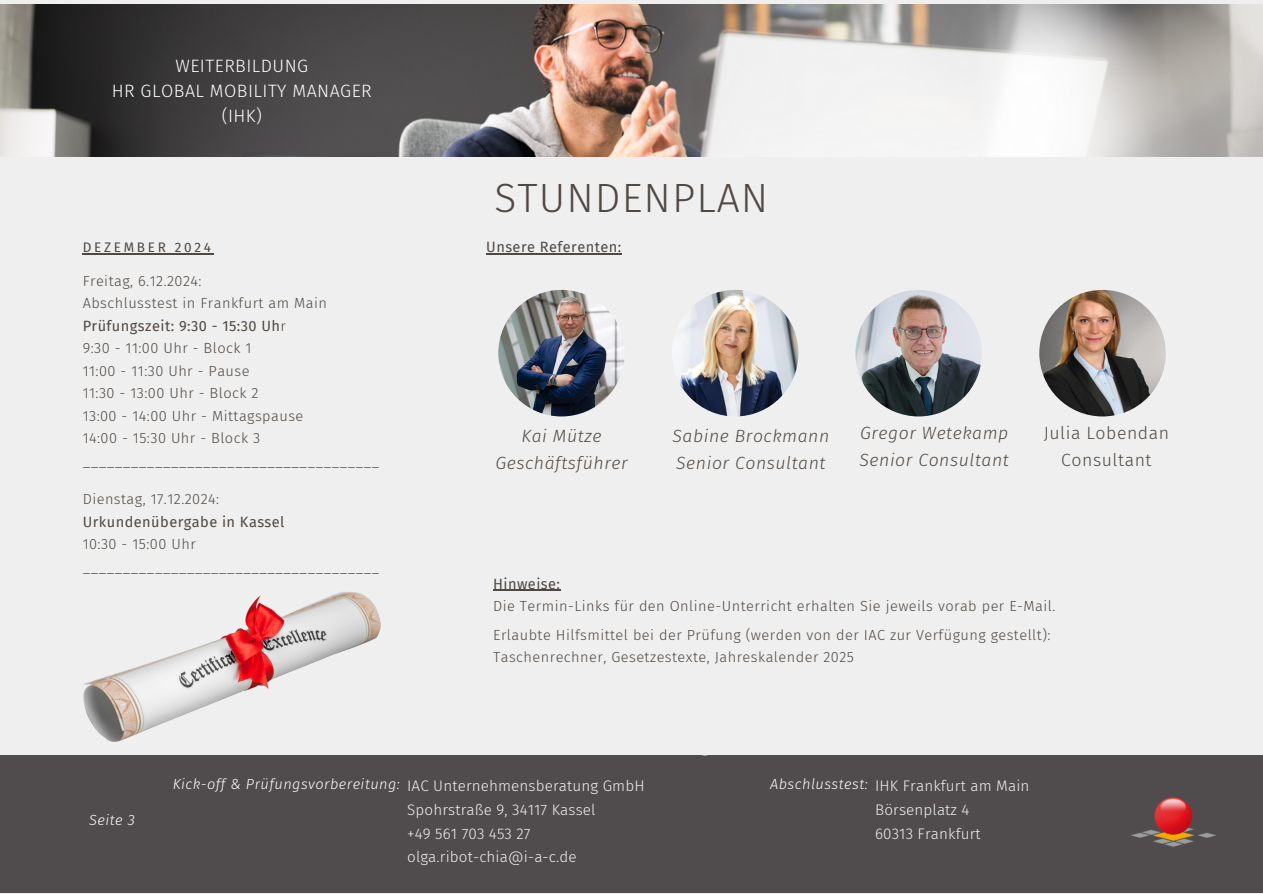
<style>
.page{position:relative;width:1263px;height:894px;background:#fff}
.page>*{position:absolute;margin:0;border:0;box-sizing:border-box;transform-origin:0 0}
.t1{font:300 40.8px "Fira Sans";letter-spacing:.025em;color:#504842}
.t2{font:300 17.85px/24.8px "Fira Sans";letter-spacing:.025em;color:#fff;text-align:center}
.t3{font:italic 300 17.7px/27.3px "Fira Sans";letter-spacing:.03em;color:#504842}
.t4{font:300 17.7px/27.3px "Fira Sans";letter-spacing:.03em;color:#504842;text-align:center}
.t5{font:300 15.3px/23.7px "Fira Sans";letter-spacing:.01em;color:#efefef}
.t6{font:300 14.55px/22.5px "Fira Sans";letter-spacing:.03em;color:#504842}
.t7{font:italic 300 14.55px "Fira Sans";letter-spacing:.03em;color:#fff}
.t8{font:14.55px "Fira Sans";letter-spacing:.03em;color:#504842}
.t9{font:13.5px "Fira Sans";letter-spacing:.2em;color:#504842}
.s1{font-weight:400}
</style>
<div class="page">
<div style="left:0;top:0;width:1263px;height:893px;background:#efefef"></div>
<div style="left:0;top:755px;width:1263px;height:137px;background:#504c4d"></div>
<img style="left:0;top:5px;width:1263px;height:151px">
<img style="left:1131px;top:797px;width:85px;height:50px">
<hr style="left:83px;top:253px;width:131px;height:1px;background:#504842">
<img style="left:83px;top:592px;width:298px;height:149px">
<img style="left:498px;top:290px;width:127px;height:126px;border-radius:50%">
<img style="left:855px;top:290px;width:127px;height:126px;border-radius:50%">
<img style="left:672px;top:290px;width:126px;height:126px;border-radius:50%">
<img style="left:1039px;top:290px;width:127px;height:126px;border-radius:50%">
<hr style="left:486px;top:253px;width:136px;height:1px;background:#504842">
<hr style="left:493px;top:589px;width:68px;height:2px;background:#504842">
<p class="t2" style="left:112px;top:54px;width:261px">WEITERBILDUNG<br>HR GLOBAL MOBILITY MANAGER (IHK)</p>
<p class="t9" style="left:83px;top:239px;width:130px">DEZEMBER 2024</p>
<h1 class="t6" style="left:83px;top:269px;width:298px">Freitag, 6.12.2024:<br>Abschlusstest in Frankfurt am Main<br><span class="s1">Prüfungszeit: 9:30 - 15:30 Uh</span>r<br>9:30 - 11:00 Uhr - Block 1<br>11:00 - 11:30 Uhr - Pause<br>11:30 - 13:00 Uhr - Block 2<br>13:00 - 14:00 Uhr - Mittagspause<br>14:00 - 15:30 Uhr - Block 3 _____________________________________</h1>
<p class="t6" style="left:83px;top:488px;width:298px">Dienstag, 17.12.2024:<br><span class="s1">Urkundenübergabe in Kassel<br></span>10:30 - 15:00 Uhr _____________________________________</p>
<h4 class="t1" style="left:495px;top:173px;width:275px">STUNDENPLAN</h4>
<h4 class="t8" style="left:486px;top:239px;width:137px">Unsere Referenten:</h4>
<h4 class="t3" style="left:495px;top:422px;width:134px;text-align:center">Kai Mütze<br>Geschäftsführer</h4>
<h4 class="t3" style="left:859px;top:419px;width:151px">Gregor Wetekamp<br>Senior Consultant</h4>
<h4 class="t3" style="left:673px;top:422px;width:158px">Sabine Brockmann<br>Senior Consultant</h4>
<h4 class="t4" style="left:1044px;top:419px;width:127px">Julia Lobendan<br>Consultant</h4>
<h4 class="t6" style="left:493px;top:572px;width:564px"><span class="s1">Hinweise:<br></span>Die Termin-Links für den Online-Unterricht erhalten Sie jeweils vorab per E-Mail.</h4>
<p class="t6" style="left:493px;top:623px;width:559px">Erlaubte Hilfsmittel bei der Prüfung (werden von der IAC zur Verfügung gestellt):<br>Taschenrechner, Gesetzestexte, Jahreskalender 2025</p>
<p class="t7" style="left:89px;top:811px;width:47px">Seite 3</p>
<h3 class="t7" style="left:173px;top:775px;width:229px">Kick-off &amp; Prüfungsvorbereitung:</h3>
<h3 class="t7" style="left:770px;top:775px;width:99px">Abschlusstest:</h3>
<h3 class="t5" style="left:407px;top:774px;width:239px">IAC Unternehmensberatung GmbH<br>Spohrstraße 9, 34117 Kassel<br>+49 561 703 453 27 olga.ribot-chia@i-a-c.de</h3>
<h4 class="t5" style="left:875px;top:774px;width:156px">IHK Frankfurt am Main<br>Börsenplatz 4<br>60313 Frankfurt</h4>
</div>
